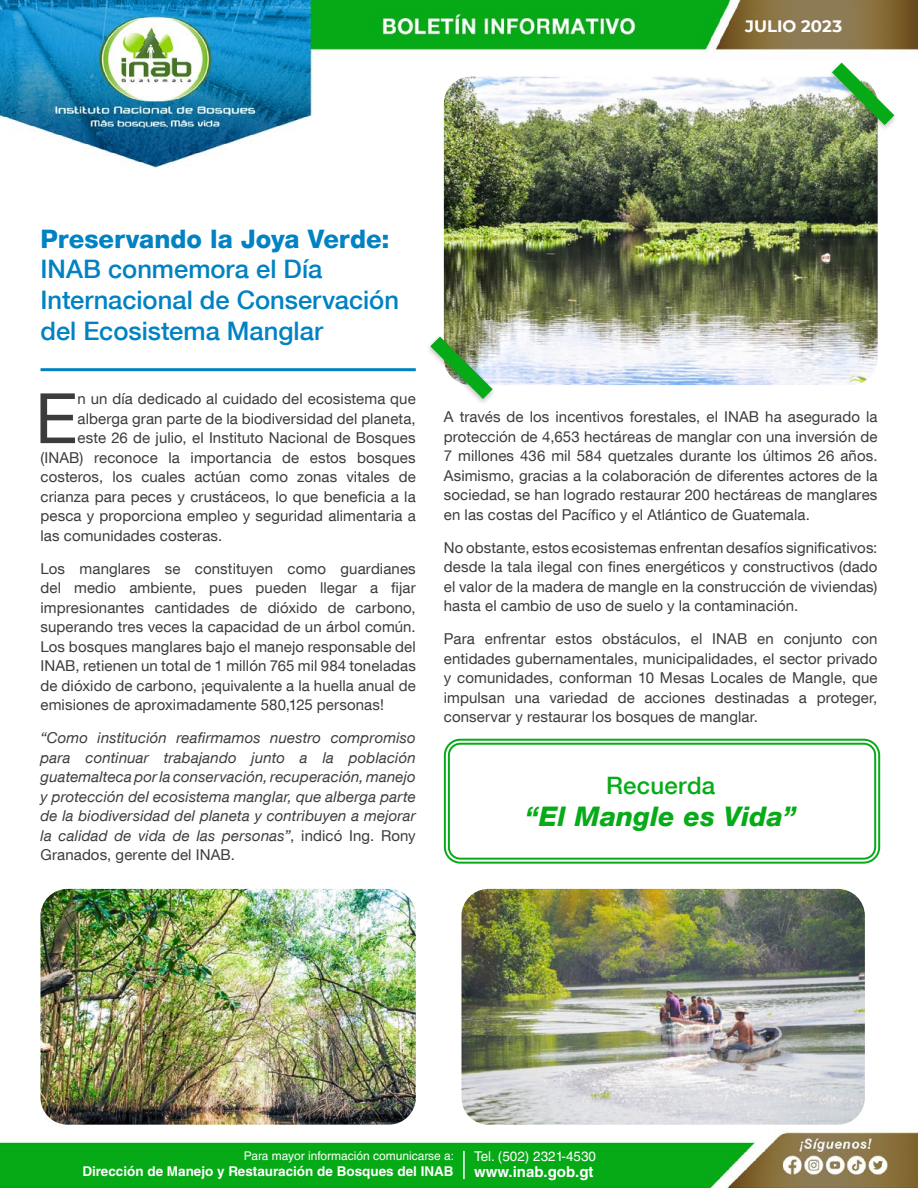
<style>
.page{position:relative;width:918px;height:1188px;background:#fff}
.page>*{position:absolute;margin:0;border:0;box-sizing:border-box;transform-origin:0 0}
.t1{font:69.6px "Helvetica Neue LT Com";color:#3c3c3b}
.t2{font:italic 800 27px "Helvetica Neue LT Com";letter-spacing:.01em;color:#07ab17}
.t3{font:500 25.5px/30.6px "Helvetica Neue LT Com";color:#0082c3}
.t4{font:800 25.5px "Helvetica Neue LT Com";color:#0082c3}
.t5{font:500 24px "Helvetica Neue LT Com";letter-spacing:.01em;color:#07ab17}
.t6{font:700 16.5px "Montserrat";letter-spacing:.005em;color:#fff}
.t7{font:15px/19.5px "Helvetica Neue LT Com";letter-spacing:.005em;color:#3c3c3b;text-align:justify}
.t8{font:italic 15px/19.5px "Helvetica Neue LT Com";letter-spacing:.01em;color:#3c3c3b;text-align:justify}
.t9{font:700 15px "Helvetica LT Std";color:#fff}
.t10{font:700 13.5px "Helvetica LT Std";color:#fff}
.t11{font:13.5px "Helvetica LT Std";color:#fff}
.t12{font:12px "Helvetica LT Std";color:#fff}
.s1{font-style:normal}
</style>
<div class="page">
<img style="left:0;top:0;width:918px;height:1188px">
<img style="left:444px;top:77px;width:434px;height:308px">
<img style="left:461px;top:889px;width:404px;height:236px">
<img style="left:40px;top:889px;width:376px;height:236px">
<hr style="left:40px;top:368px;width:376px;height:3px;background:#0082c3">
<div style="left:828px;top:61px;width:71px;height:71px;background:#000;opacity:.25"></div>
<svg style="left:832px;top:63px;width:62px;height:62px"></svg>
<div style="left:426px;top:335px;width:71px;height:71px;background:#000;opacity:.25"></div>
<svg style="left:430px;top:337px;width:63px;height:62px"></svg>
<hr style="left:463px;top:1151px;width:2px;height:28px;background:#fff">
<div style="left:444px;top:739px;width:436px;height:125px;border:2px solid #07ab17;border-radius:16px"></div>
<div style="left:448px;top:743px;width:428px;height:117px;border:2px solid #07ab17;border-radius:11px"></div>
<p class="t6" style="left:745px;top:14px;width:99px">JULIO 2023</p>
<h3 class="t4" style="left:40px;top:223px;width:351px">Preservando la Joya Verde:</h3>
<h3 class="t3" style="left:40px;top:254px;width:360px">INAB conmemora el Día<br>Internacional de Conservación del Ecosistema Manglar</h3>
<h1 class="t1" style="left:35px;top:375px;width:44px">E</h1>
<p class="t7" style="left:78px;top:389px;width:340px">n un día dedicado al cuidado del ecosistema que</p>
<p class="t7" style="left:78px;top:408px;width:340px">alberga gran parte de la biodiversidad del planeta,</p>
<p class="t7" style="left:78px;top:428px;width:340px">este 26 de julio, el Instituto Nacional de Bosques</p>
<p class="t7" style="left:40px;top:447px;width:377px">(INAB) reconoce la importancia de estos bosques</p>
<p class="t7" style="left:40px;top:467px;width:377px">costeros, los cuales actúan como zonas vitales de</p>
<p class="t7" style="left:40px;top:486px;width:377px">crianza para peces y crustáceos, lo que beneficia a la</p>
<p class="t7" style="left:40px;top:506px;width:377px">pesca y proporciona empleo y seguridad alimentaria a</p>
<p class="t7" style="left:40px;top:525px;width:183px">las comunidades costeras.</p>
<p class="t7" style="left:40px;top:558px;width:377px">Los manglares se constituyen como guardianes del medio ambiente, pues pueden llegar a fijar impresionantes cantidades de dióxido de carbono, superando tres veces la capacidad de un árbol común.<br>Los bosques manglares bajo el manejo responsable del INAB, retienen un total de 1 millón 765 mil 984 toneladas de dióxido de carbono, ¡equivalente a la huella anual de emisiones de aproximadamente 580,125 personas!</p>
<p class="t8" style="left:40px;top:728px;width:377px">“Como institución reafirmamos nuestro compromiso para continuar trabajando junto a la población guatemalteca por la conservación, recuperación, manejo y protección del ecosistema manglar, que alberga parte de la biodiversidad del planeta y contribuyen a mejorar la calidad de vida de las personas”<span class="s1">, indicó Ing. Rony Granados, gerente del INAB.</span></p>
<p class="t7" style="left:444px;top:407px;width:435px">A través de los incentivos forestales, el INAB ha asegurado la protección de 4,653 hectáreas de manglar con una inversión de 7 millones 436 mil 584 quetzales durante los últimos 26 años.<br>Asimismo, gracias a la colaboración de diferentes actores de la sociedad, se han logrado restaurar 200 hectáreas de manglares en las costas del Pacífico y el Atlántico de Guatemala.</p>
<p class="t7" style="left:444px;top:538px;width:435px">No obstante, estos ecosistemas enfrentan desafíos significativos: desde la tala ilegal con fines energéticos y constructivos (dado el valor de la madera de mangle en la construcción de viviendas) hasta el cambio de uso de suelo y la contaminación.</p>
<p class="t7" style="left:444px;top:629px;width:435px">Para enfrentar estos obstáculos, el INAB en conjunto con entidades gubernamentales, municipalidades, el sector privado y comunidades, conforman 10 Mesas Locales de Mangle, que impulsan una variedad de acciones destinadas a proteger, conservar y restaurar los bosques de manglar.</p>
<h3 class="t5" style="left:606px;top:771px;width:111px">Recuerda</h3>
<h2 class="t2" style="left:525px;top:800px;width:273px">“El Mangle es Vida”</h2>
<p class="t12" style="left:244px;top:1149px;width:212px">Para mayor información comunicarse a:</p>
<p class="t10" style="left:82px;top:1164px;width:373px">Dirección de Manejo y Restauración de Bosques del INAB</p>
<p class="t11" style="left:474px;top:1148px;width:124px">Tel. (502) 2321-4530</p>
<p class="t9" style="left:474px;top:1163px;width:121px">www.inab.gob.gt</p>
</div>
